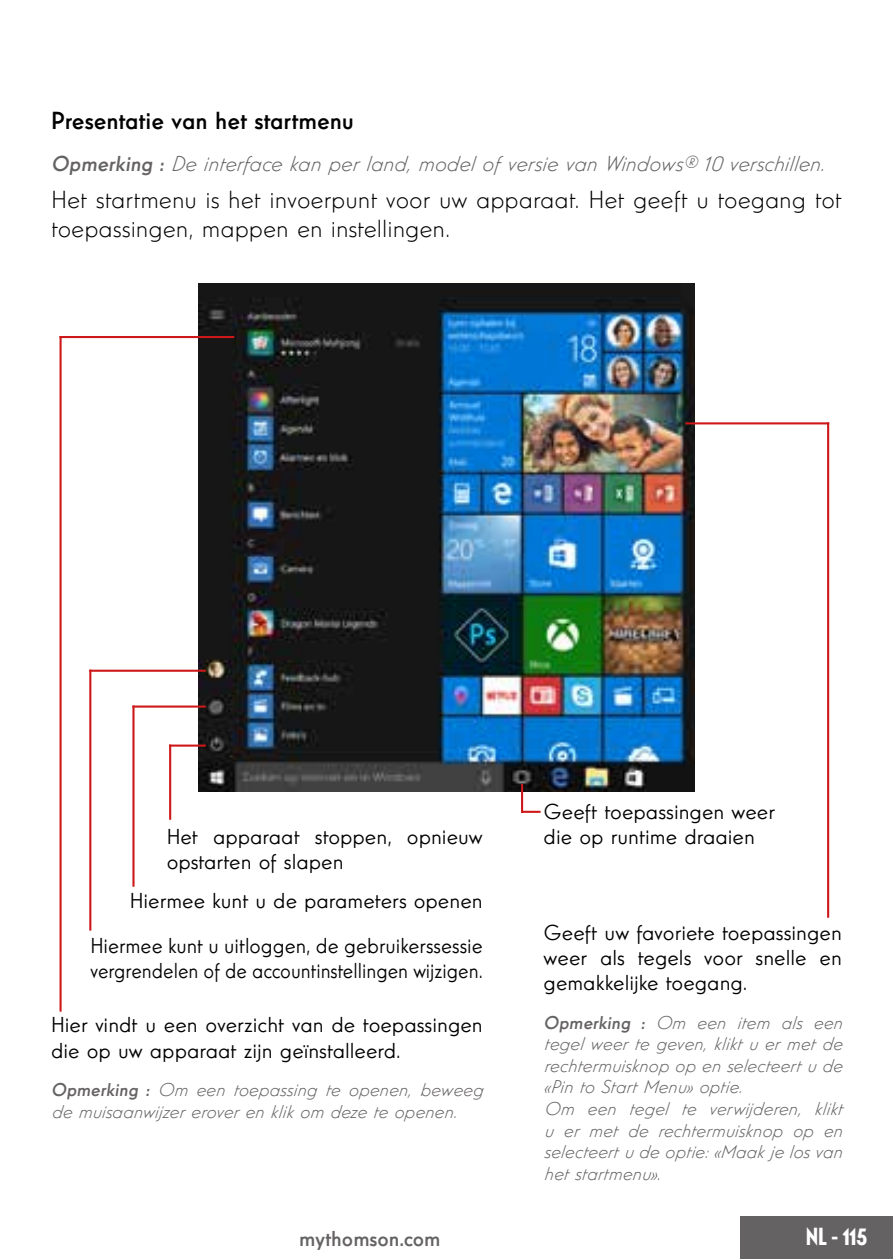
<style>
.page{position:relative;width:893px;height:1259px;background:#fff}
.page>*{position:absolute;margin:0;border:0;box-sizing:border-box;transform-origin:0 0}
.t1{font:24px/28.8px "Windlesham Pro Regular 6";color:#000}
.t2{font:24px "Windlesham Pro Regular 3";color:#000}
.t3{font:24px "Windlesham Pro Condensed 2";color:#fff}
.t4{font:21px/25.2px "Windlesham Pro Regular 5";color:#000}
.t5{font:21px/25.2px "Windlesham Pro Regular 5";color:#000;scale:.96 1}
.t6{font:21px "Windlesham Pro Regular 7";color:#656263}
.t7{font:21px "Windlesham Pro Regular 3";color:#656263}
.t8{font:18px/21.6px "Windlesham Pro Regular 7";color:#656263}
.s1{font-family:"Windlesham Pro Regular 3"}
</style>
<div class="page">
<div style="left:740px;top:1216px;width:153px;height:43px;background:#656263"></div>
<img style="left:198px;top:284px;width:497px;height:508px">
<hr style="left:521px;top:784px;width:2px;height:29px;background:#cd1719">
<hr style="left:521px;top:811px;width:20px;height:2px;background:#cd1719">
<hr style="left:89px;top:669px;width:2px;height:261px;background:#cd1719">
<hr style="left:89px;top:669px;width:117px;height:3px;background:#cd1719">
<hr style="left:827px;top:422px;width:2px;height:495px;background:#cd1719">
<hr style="left:685px;top:422px;width:144px;height:2px;background:#cd1719">
<hr style="left:132px;top:705px;width:3px;height:181px;background:#cd1719">
<hr style="left:132px;top:705px;width:74px;height:2px;background:#cd1719">
<hr style="left:169px;top:744px;width:2px;height:76px;background:#cd1719">
<hr style="left:169px;top:744px;width:37px;height:2px;background:#cd1719">
<hr style="left:60px;top:336px;width:2px;height:675px;background:#cd1719">
<hr style="left:60px;top:336px;width:174px;height:2px;background:#cd1719">
<h1 class="t2" style="left:51px;top:104px;width:304px">Presentatie van het startmenu</h1>
<p class="t6" style="left:51px;top:150px;width:779px"><span class="s1">Opmerking :</span> De interface kan per land, model of versie van Windows® 10 verschillen.</p>
<h1 class="t1" style="left:51px;top:185px;width:792px">Het startmenu is het invoerpunt voor uw apparaat. Het geeft u toegang tot toepassingen, mappen en instellingen.</h1>
<p class="t4" style="left:544px;top:798px;width:233px">Geeft toepassingen weer</p>
<p class="t4" style="left:167px;top:823px;width:318px">Het apparaat stoppen, opnieuw</p>
<p class="t4" style="left:544px;top:823px;width:213px">die op runtime draaien</p>
<p class="t4" style="left:130px;top:842px;width:354px;line-height:39px;text-indent:37px">opstarten of slapen<br>Hiermee kunt u de parameters openen</p>
<p class="t5" style="left:90px;top:932px;width:410px">Hiermee kunt u uitloggen, de gebruikerssessie vergrendelen of de accountinstellingen wijzigen.</p>
<p class="t4" style="left:544px;top:919px;width:300px;text-align:justify">Geeft uw favoriete toepassingen weer als tegels voor snelle en gemakkelijke toegang.</p>
<p class="t8" style="left:544px;top:1011px;width:303px"><span class="s1">Opmerking :</span> Om een item als een tegel weer te geven, klikt u er met de rechtermuisknop op en selecteert u de «Pin to Start Menu» optie.<br>Om een tegel te verwijderen, klikt u er met de rechtermuisknop op en selecteert u de optie: «Maak je los van het startmenu».</p>
<p class="t4" style="left:51px;top:1012px;width:433px">Hier vindt u een overzicht van de toepassingen die op uw apparaat zijn geïnstalleerd.</p>
<p class="t8" style="left:51px;top:1079px;width:436px"><span class="s1">Opmerking :</span> Om een toepassing te openen, beweeg de muisaanwijzer erover en klik om deze te openen.</p>
<p class="t7" style="left:299px;top:1224px;width:143px">mythomson.com</p>
<h1 class="t3" style="left:806px;top:1220px;width:63px">NL - 115</h1>
</div>
